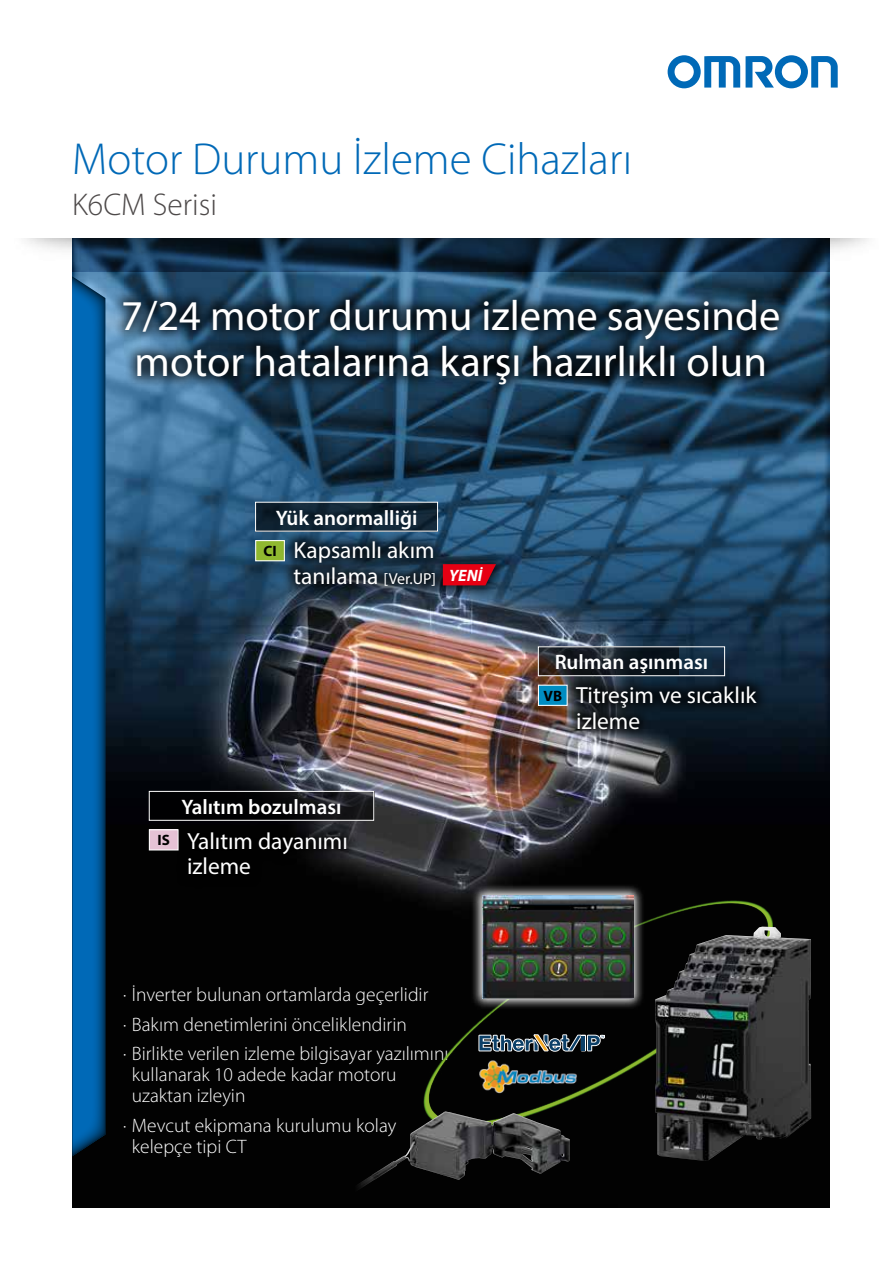
<style>
.page{position:relative;width:893px;height:1263px;background:#fff}
.page>*{position:absolute;margin:0;border:0;box-sizing:border-box;transform-origin:0 0}
.t1{font:300 45px "Myriad Pro";color:#0069b7}
.t2{font:42.45px/46.8px "Myriad Pro";color:#fff;text-align:center}
.t3{font:300 31.5px "Myriad Pro";color:#4d4949}
.t4{font:23.4px/25.5px "Myriad Pro";color:#fff}
.t5{font:600 21px "Myriad Pro";color:#fff}
.t6{font:300 19.5px/29.5px "Myriad Pro";color:#fff}
.s1{font-weight:700;font-size:15px;color:#000}
.s2{font-size:15.9px}
.s3{font-weight:700;font-style:italic;font-size:16.5px}
</style>
<div class="page">
<svg style="left:668px;top:55px;width:72px;height:33px"></svg>
<svg style="left:746px;top:55px;width:92px;height:33px"></svg>
<img style="left:72px;top:272px;width:757px;height:936px">
<svg style="left:72px;top:276px;width:33px;height:880px;background:#015fa5"></svg>
<img style="left:24px;top:238px;width:845px;height:34px">
<div style="left:110px;top:286px;width:682px;height:113px;background:#000;opacity:.75"></div>
<div style="left:411px;top:893px;width:375px;height:250px;background:#020202"></div>
<img style="left:655px;top:927px;width:156px;height:234px">
<svg style="left:471px;top:884px;width:173px;height:126px;background:#444"></svg>
<img style="left:482px;top:895px;width:151px;height:104px">
<svg style="left:477px;top:1033px;width:129px;height:20px;background:#47555e"></svg>
<img style="left:475px;top:1059px;width:106px;height:34px">
<img style="left:341px;top:1111px;width:229px;height:88px">
<div style="left:256px;top:541px;width:28px;height:20px;background:#90b830"></div>
<div style="left:255px;top:540px;width:30px;height:21px;border:1px solid #fff"></div>
<div style="left:281px;top:528px;width:228px;height:71px;background:#000;opacity:.75"></div>
<svg style="left:443px;top:564px;width:53px;height:21px"></svg>
<div style="left:538px;top:685px;width:29px;height:20px;background:#008dc2"></div>
<div style="left:538px;top:685px;width:30px;height:21px;border:1px solid #fff"></div>
<div style="left:563px;top:673px;width:207px;height:69px;background:#000;opacity:.75"></div>
<div style="left:149px;top:830px;width:29px;height:20px;background:#e5c2d5"></div>
<div style="left:149px;top:829px;width:30px;height:21px;border:1px solid #fff"></div>
<div style="left:175px;top:819px;width:185px;height:69px;background:#000;opacity:.75"></div>
<svg style="left:257px;top:504px;width:179px;height:25px;background:#0f2231"></svg>
<svg style="left:540px;top:648px;width:138px;height:26px;background:#161b22"></svg>
<div style="left:538px;top:646px;width:187px;height:30px;border:1px solid #fff"></div>
<svg style="left:151px;top:793px;width:221px;height:26px;background:#09090c"></svg>
<div style="left:149px;top:791px;width:225px;height:30px;border:1px solid #fff"></div>
<h1 class="t1" style="left:72px;top:132px;width:561px">Motor Durumu İzleme Cihazları</h1>
<h3 class="t3" style="left:72px;top:186px;width:146px">K6CM Serisi</h3>
<h2 class="t2" style="left:121px;top:291px;width:661px">7/24 motor durumu izleme sayesinde motor hatalarına karşı hazırlıklı olun</h2>
<p class="t5" style="left:276px;top:504px;width:143px">Yük anormalliği</p>
<p class="t4" style="left:293px;top:537px;width:190px;text-indent:-30px"><span class="s1">CI</span> Kapsamlı akım tanılama <span class="s2">[Ver.UP]</span> <span class="s3">YENİ</span></p>
<p class="t5" style="left:181px;top:793px;width:162px">Yalıtım bozulması</p>
<p class="t4" style="left:187px;top:828px;width:162px;text-indent:-30px"><span class="s1">IS</span> Yalıtım dayanımı izleme</p>
<p class="t6" style="left:123px;top:980px;width:327px">· İnverter bulunan ortamlarda geçerlidir<br>· Bakım denetimlerini önceliklendirin<br>· Birlikte verilen izleme bilgisayar yazılımını</p>
<p class="t6" style="left:132px;top:1064px;width:266px;line-height:21px">kullanarak 10 adede kadar motoru uzaktan izleyin</p>
<p class="t6" style="left:132px;top:1114px;width:266px;line-height:21px;text-indent:-9px">· Mevcut ekipmana kurulumu kolay kelepçe tipi CT</p>
<p class="t5" style="left:555px;top:649px;width:155px">Rulman aşınması</p>
<p class="t4" style="left:576px;top:682px;width:182px;text-indent:-33px"><span class="s1">VB</span> Titreşim ve sıcaklık izleme</p>
</div>
